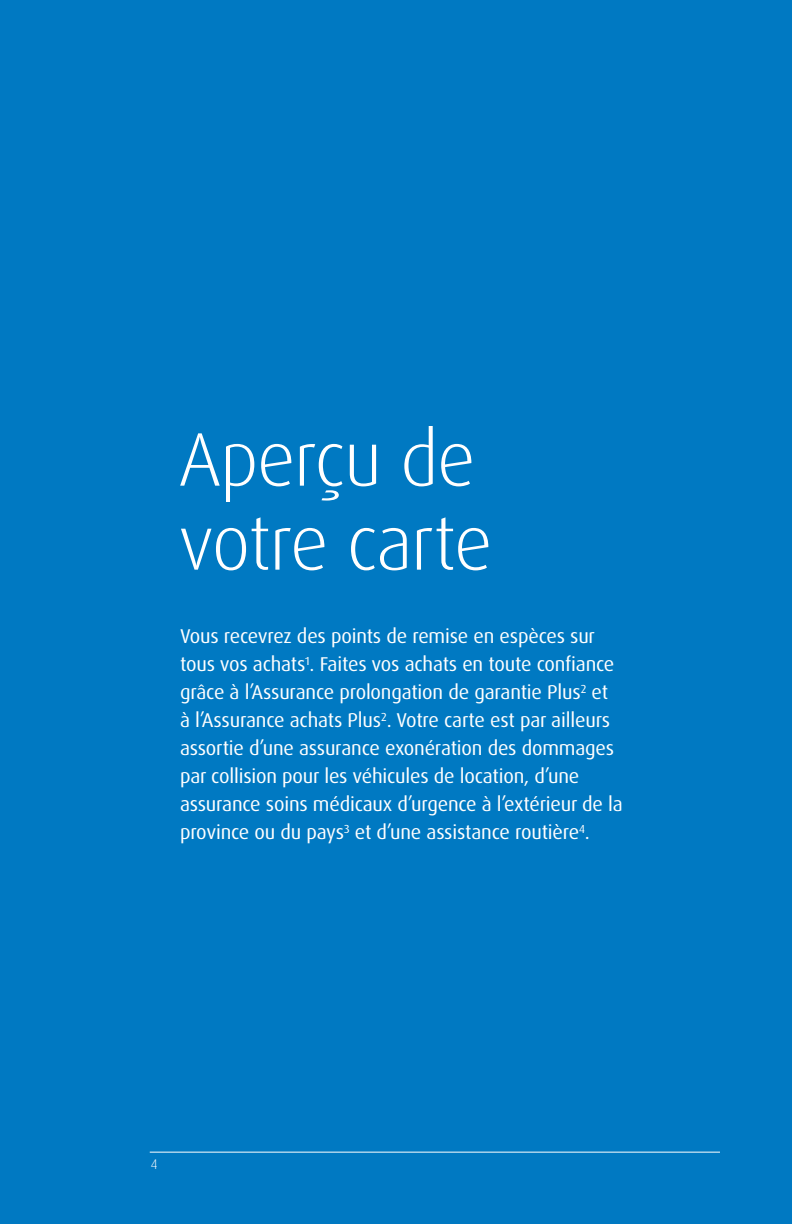
<style>
.page{position:relative;width:792px;height:1224px;background:#0079c2}
.page>*{position:absolute;margin:0;border:0;box-sizing:border-box;transform-origin:0 0}
.Chapter_Head_H2{font:300 76px/84px "Dax Pro";letter-spacing:-.02em;color:#fff}
.Body_10_14{font:20px/28px "Dax Pro";letter-spacing:-.01em;color:#fff}
.t1{font:300 14px "Dax Pro";color:#fff}
</style>
<div class="page">
<hr style="left:150px;top:1152px;width:570px;height:1px;background:#fff">
<h2 class="Chapter_Head_H2" style="left:178px;top:418px;width:316px">Aperçu de votre carte</h2>
<p class="Body_10_14" style="left:180px;top:623px;width:444px">Vous recevrez des points de remise en espèces sur tous vos achats<sup>1</sup>. Faites vos achats en toute confiance grâce à l’Assurance prolongation de garantie Plus<sup>2</sup> et à l’Assurance achats Plus<sup>2</sup>. Votre carte est par ailleurs assortie d’une assurance exonération des dommages par collision pour les véhicules de location, d’une assurance soins médicaux d’urgence à l’extérieur de la province ou du pays<sup>3</sup> et d’une assistance routière<sup>4</sup>.</p>
<p class="t1" style="left:151px;top:1155px;width:8px">4</p>
</div>
